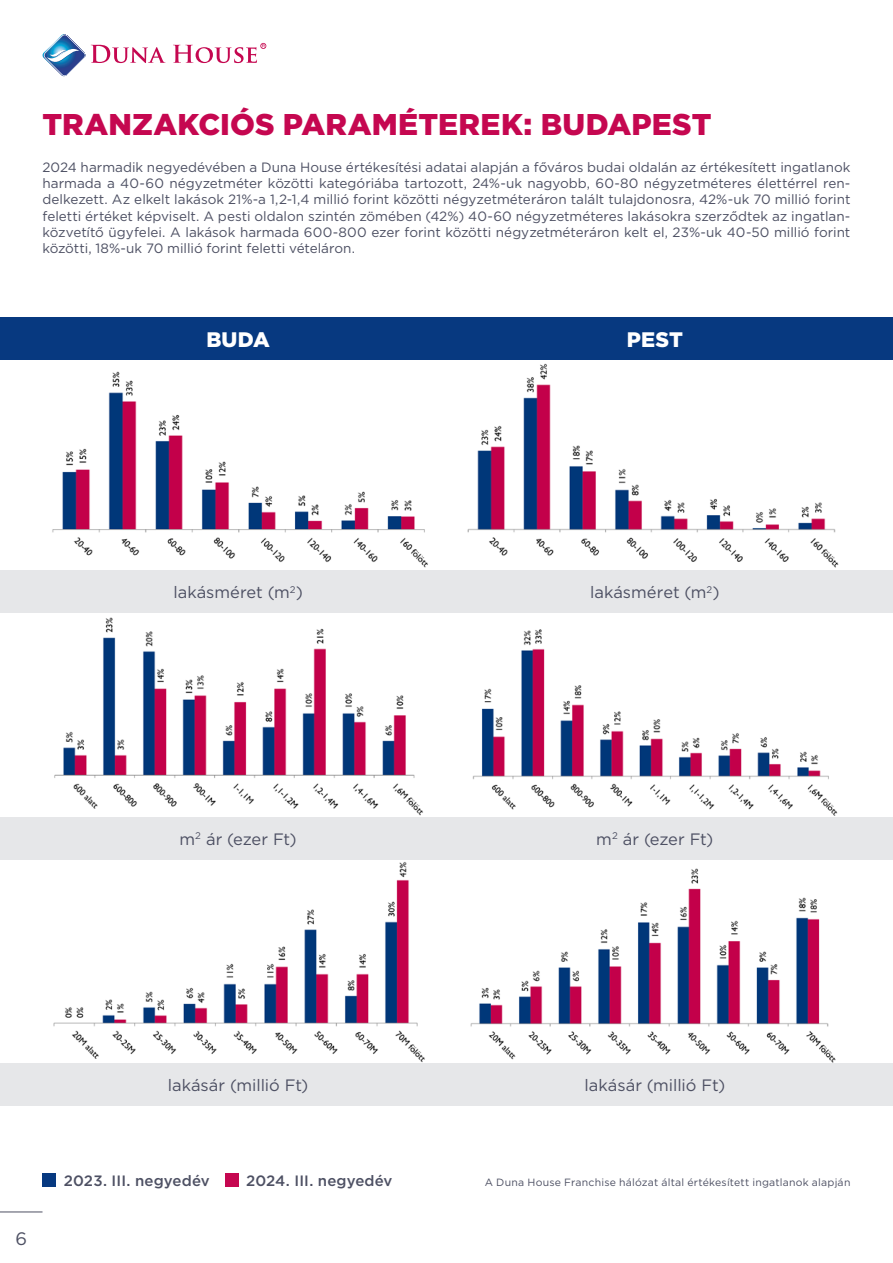
<style>
.page{position:relative;width:893px;height:1263px;background:#fff}
.page>*{position:absolute;margin:0;border:0;box-sizing:border-box;transform-origin:0 0}
.t1{font:900 30px "Gotham";letter-spacing:.005em;color:#c50750}
.t2{font:900 21px "Gotham";letter-spacing:.01em;color:#fff}
.t3{font:18px "Gotham";color:#4d5063}
.t4{font:16.5px "Gotham";color:#4d5063}
.t5{font:500 15px "Gotham";letter-spacing:.01em;color:#4d5063}
.t6{font:13.5px/16.2px "Gotham";letter-spacing:-.005em;color:#4d5063;text-align:justify}
.t7{font:10.5px "Gotham";letter-spacing:.02em;color:#4d5063}
</style>
<div class="page">
<hr style="left:0;top:1211px;width:43px;height:1px;background:#4d5063">
<svg style="left:42px;top:34px;width:123px;height:43px"></svg>
<svg style="left:173px;top:43px;width:93px;height:20px"></svg>
<img style="left:54px;top:617px;width:369px;height:199px">
<img style="left:472px;top:629px;width:366px;height:187px">
<img style="left:52px;top:371px;width:376px;height:197px">
<img style="left:467px;top:363px;width:372px;height:205px">
<img style="left:44px;top:859px;width:388px;height:204px">
<img style="left:470px;top:868px;width:366px;height:195px">
<div style="left:43px;top:1172px;width:13px;height:14px;background:#073980"></div>
<div style="left:225px;top:1172px;width:14px;height:14px;background:#c50750"></div>
<div style="left:0;top:318px;width:893px;height:42px;background:#073980"></div>
<div style="left:0;top:570px;width:893px;height:43px;background:#e6e7e9"></div>
<div style="left:0;top:1063px;width:893px;height:43px;background:#e6e7e9"></div>
<div style="left:0;top:817px;width:893px;height:42px;background:#e6e7e9"></div>
<p class="t1" style="left:43px;top:103px;width:670px">TRANZAKCIÓS PARAMÉTEREK: BUDAPEST</p>
<p class="t6" style="left:43px;top:159px;width:809px">2024 harmadik negyedévében a Duna House értékesítési adatai alapján a főváros budai oldalán az értékesített ingatlanok harmada a 40-60 négyzetméter közötti kategóriába tartozott, 24%-uk nagyobb, 60-80 négyzetméteres élettérrel ren&shy;delkezett. Az elkelt lakások 21%-a 1,2-1,4 millió forint közötti négyzetméteráron talált tulajdonosra, 42%-uk 70 millió forint feletti értéket képviselt. A pesti oldalon szintén zömében (42%) 40-60 négyzetméteres lakásokra szerződtek az ingatlan&shy;közvetítő ügyfelei. A lakások harmada 600-800 ezer forint közötti négyzetméteráron kelt el, 23%-uk 40-50 millió forint közötti, 18%-uk 70 millió forint feletti vételáron.</p>
<p class="t2" style="left:206px;top:325px;width:65px">BUDA</p>
<p class="t2" style="left:627px;top:325px;width:58px">PEST</p>
<p class="t4" style="left:173px;top:582px;width:131px">lakásméret (m<sup>2</sup>)</p>
<p class="t4" style="left:590px;top:582px;width:131px">lakásméret (m<sup>2</sup>)</p>
<p class="t4" style="left:180px;top:828px;width:119px">m<sup>2</sup> ár (ezer Ft)</p>
<p class="t4" style="left:596px;top:828px;width:119px">m<sup>2</sup> ár (ezer Ft)</p>
<h3 class="t3" style="left:15px;top:1227px;width:13px">6</h3>
<p class="t4" style="left:168px;top:1075px;width:142px">lakásár (millió Ft)</p>
<p class="t4" style="left:584px;top:1075px;width:142px">lakásár (millió Ft)</p>
<p class="t5" style="left:64px;top:1171px;width:147px">2023. III. negyedév</p>
<p class="t5" style="left:246px;top:1171px;width:148px">2024. III. negyedév</p>
<p class="t7" style="left:485px;top:1176px;width:367px">A Duna House Franchise hálózat által értékesített ingatlanok alapján</p>
</div>
